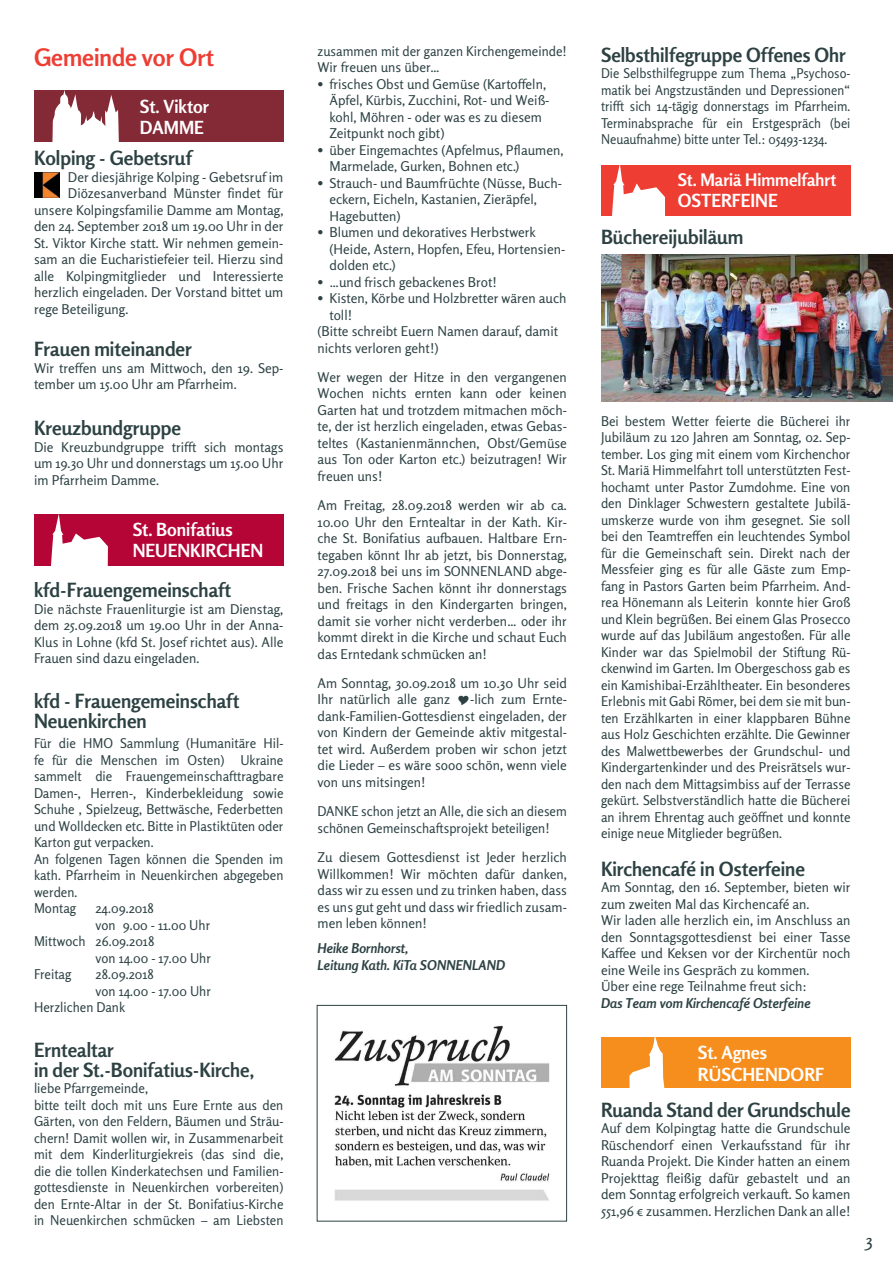
<style>
.page{position:relative;width:893px;height:1263px;background:#fff}
.page>*{position:absolute;margin:0;border:0;box-sizing:border-box;transform-origin:0 0}
.t1{font:700 24px "Rosario";color:#ee3e34}
.t2{font:700 19.5px/19.5px "Rosario";color:#2d4143}
.t3{font:700 18px/21px "Rosario";color:#fff}
.t4{font:18px "Rosario";color:#2d4143}
.t5{font:700 17.25px "Rosario";color:#fff}
.t6{font:13.5px/16.5px "Rosario";color:#2d4143}
.t7{font:13.5px/16.5px "Rosario";color:#2d4143;text-align:justify;scale:.94 1}
.t8{font:italic 700 13.5px/16.5px "Rosario";color:#2d4143}
</style>
<div class="page">
<div style="left:601px;top:165px;width:249px;height:51px;background:#ee3e34"></div>
<svg style="left:612px;top:165px;width:53px;height:51px"></svg>
<div style="left:601px;top:1037px;width:250px;height:51px;background:#f68e1e"></div>
<svg style="left:629px;top:1037px;width:36px;height:51px"></svg>
<div style="left:34px;top:91px;width:250px;height:51px;background:#842936"></div>
<svg style="left:52px;top:90px;width:67px;height:52px"></svg>
<img style="left:34px;top:172px;width:25px;height:25px">
<div style="left:34px;top:515px;width:250px;height:51px;background:#b50536"></div>
<svg style="left:51px;top:514px;width:57px;height:52px"></svg>
<img style="left:601px;top:254px;width:292px;height:148px">
<img style="left:334px;top:1025px;width:216px;height:176px">
<div style="left:317px;top:1005px;width:250px;height:216px;border:1px solid #2d4143"></div>
<h1 class="t1" style="left:34px;top:43px;width:182px">Gemeinde vor Ort</h1>
<h3 class="t3" style="left:140px;top:95px;width:71px">St. Viktor<br>DAMME</h3>
<h2 class="t2" style="left:34px;top:149px;width:160px">Kolping - Gebetsruf</h2>
<p class="t6" style="left:68px;top:169px;width:217px">Der diesjährige Kolping - Gebetsruf im</p>
<p class="t6" style="left:68px;top:185px;width:217px">Diözesanverband Münster findet für</p>
<p class="t6" style="left:34px;top:202px;width:251px">unsere Kolpingsfamilie Damme am Montag,</p>
<p class="t6" style="left:34px;top:218px;width:251px">den 24. September 2018 um 19.00 Uhr in der</p>
<p class="t6" style="left:34px;top:235px;width:251px">St. Viktor Kirche statt. Wir nehmen gemein-</p>
<p class="t6" style="left:34px;top:251px;width:251px">sam an die Eucharistiefeier teil. Hierzu sind</p>
<p class="t6" style="left:34px;top:268px;width:251px">alle Kolpingmitglieder und Interessierte</p>
<p class="t6" style="left:34px;top:284px;width:251px">herzlich eingeladen. Der Vorstand bittet um</p>
<p class="t6" style="left:34px;top:301px;width:96px">rege Beteiligung.</p>
<h2 class="t2" style="left:34px;top:339px;width:159px">Frauen miteinander</h2>
<p class="t6" style="left:34px;top:359px;width:251px">Wir treffen uns am Mittwoch, den 19. Sep&shy;tember um 15.00 Uhr am Pfarrheim.</p>
<h2 class="t2" style="left:34px;top:418px;width:149px">Kreuzbundgruppe</h2>
<p class="t6" style="left:34px;top:439px;width:251px;text-align:justify">Die Kreuzbundgruppe trifft sich montags um 19.30 Uhr und donnerstags um 15.00 Uhr im Pfarrheim Damme.</p>
<h3 class="t3" style="left:133px;top:519px;width:132px">St. Bonifatius<br>NEUENKIRCHEN</h3>
<h2 class="t2" style="left:34px;top:580px;width:199px">kfd-Frauengemeinschaft</h2>
<p class="t6" style="left:34px;top:600px;width:251px;text-align:justify">Die nächste Frauenliturgie ist am Dienstag, dem 25.09.2018 um 19.00 Uhr in der Anna-Klus in Lohne (kfd St. Josef richtet aus). Alle Frauen sind dazu eingeladen.</p>
<h2 class="t2" style="left:34px;top:691px;width:207px">kfd - Frauengemeinschaft<br>Neuenkirchen</h2>
<p class="t6" style="left:34px;top:735px;width:251px">Für die HMO Sammlung (Humanitäre Hil&shy;fe für die Menschen im Osten) Ukraine sammelt die Frauengemeinschafttragbare Damen-, Herren-, Kinderbekleidung sowie Schuhe , Spielzeug, Bettwäsche, Federbetten und Wolldecken etc. Bitte in Plastiktüten oder Karton gut verpacken.<br>An folgenen Tagen können die Spenden im kath. Pfarrheim in Neuenkirchen abgegeben werden.<br>Montag</p>
<p class="t6" style="left:96px;top:900px;width:60px">24.09.2018</p>
<p class="t6" style="left:96px;top:917px;width:116px">von 9.00 - 11.00 Uhr</p>
<p class="t6" style="left:34px;top:933px;width:122px">Mittwoch 26.09.2018</p>
<p class="t6" style="left:96px;top:950px;width:117px">von 14.00 - 17.00 Uhr</p>
<p class="t6" style="left:34px;top:966px;width:39px">Freitag</p>
<p class="t6" style="left:96px;top:966px;width:60px">28.09.2018</p>
<p class="t6" style="left:96px;top:983px;width:117px">von 14.00 - 17.00 Uhr</p>
<p class="t6" style="left:34px;top:999px;width:93px">Herzlichen Dank</p>
<h2 class="t2" style="left:34px;top:1040px;width:222px">Erntealtar<br>in der St.-Bonifatius-Kirche,</h2>
<p class="t6" style="left:34px;top:1080px;width:251px">liebe Pfarrgemeinde,<br>bitte teilt doch mit uns Eure Ernte aus den Gärten, von den Feldern, Bäumen und Sträu&shy;chern! Damit wollen wir, in Zusammenarbeit mit dem Kinderliturgiekreis (das sind die, die die tollen Kinderkatechsen und Familien&shy;gottesdienste in Neuenkirchen vorbereiten) den Ernte-Altar in der St. Bonifatius-Kirche in Neuenkirchen schmücken – am Liebsten</p>
<p class="t6" style="left:317px;top:43px;width:251px">zusammen mit der ganzen Kirchengemeinde!<br>Wir freuen uns über…</p>
<p class="t6" style="left:329px;top:76px;width:221px;text-indent:-12px">• frisches Obst und Gemüse (Kartoffeln, Äpfel, Kürbis, Zucchini, Rot- und Weiß&shy;kohl, Möhren - oder was es zu diesem Zeitpunkt noch gibt)</p>
<p class="t6" style="left:329px;top:142px;width:236px;text-indent:-12px">• über Eingemachtes (Apfelmus, Pflaumen,<br>Marmelade, Gurken, Bohnen etc.)</p>
<p class="t6" style="left:329px;top:175px;width:234px;text-indent:-12px">• Strauch- und Baumfrüchte (Nüsse, Buch&shy;eckern, Eicheln, Kastanien, Zieräpfel,<br>Hagebutten)</p>
<p class="t6" style="left:329px;top:224px;width:237px;text-indent:-12px">• Blumen und dekoratives Herbstwerk (Heide, Astern, Hopfen, Efeu, Hortensien&shy;dolden etc.)</p>
<p class="t6" style="left:317px;top:274px;width:181px">• …und frisch gebackenes Brot!</p>
<p class="t6" style="left:317px;top:290px;width:251px">• Kisten, Körbe und Holzbretter wären auch</p>
<p class="t6" style="left:329px;top:307px;width:24px">toll!</p>
<p class="t6" style="left:317px;top:323px;width:242px">(Bitte schreibt Euern Namen darauf, damit</p>
<p class="t6" style="left:317px;top:340px;width:123px">nichts verloren geht!)</p>
<p class="t6" style="left:317px;top:369px;width:251px;text-align:justify">Wer wegen der Hitze in den vergangenen Wochen nichts ernten kann oder keinen Garten hat und trotzdem mitmachen möch&shy;te, der ist herzlich eingeladen, etwas Gebas&shy;teltes (Kastanienmännchen, Obst/Gemüse aus Ton oder Karton etc.) beizutragen! Wir freuen uns!</p>
<p class="t6" style="left:317px;top:497px;width:251px;text-align:justify">Am Freitag, 28.09.2018 werden wir ab ca.<br>10.00 Uhr den Erntealtar in der Kath. Kir&shy;che St. Bonifatius aufbauen. Haltbare Ern&shy;tegaben könnt Ihr ab jetzt, bis Donnerstag, 27.09.2018 bei uns im SONNENLAND abge&shy;ben. Frische Sachen könnt ihr donnerstags und freitags in den Kindergarten bringen, damit sie vorher nicht verderben… oder ihr kommt direkt in die Kirche und schaut Euch das Erntedank schmücken an!</p>
<p class="t6" style="left:317px;top:675px;width:251px">Am Sonntag, 30.09.2018 um 10.30 Uhr seid<br>Ihr natürlich alle ganz</p>
<p class="t6" style="left:317px;top:691px;width:251px;text-align:justify;text-indent:153px">-lich zum Ernte&shy;dank-Familien-Gottesdienst eingeladen, der von Kindern der Gemeinde aktiv mitgestal&shy;tet wird. Außerdem proben wir schon jetzt die Lieder – es wäre sooo schön, wenn viele von uns mitsingen!</p>
<p class="t6" style="left:317px;top:803px;width:251px">DANKE schon jetzt an Alle, die sich an diesem schönen Gemeinschaftsprojekt beteiligen!</p>
<p class="t6" style="left:317px;top:849px;width:251px;text-align:justify">Zu diesem Gottesdienst ist Jeder herzlich Willkommen! Wir möchten dafür danken, dass wir zu essen und zu trinken haben, dass es uns gut geht und dass wir friedlich zusam&shy;men leben können!</p>
<p class="t8" style="left:317px;top:940px;width:189px">Heike Bornhorst,<br>Leitung Kath. KiTa SONNENLAND</p>
<h2 class="t2" style="left:601px;top:45px;width:246px">Selbsthilfegruppe Offenes Ohr</h2>
<p class="t7" style="left:601px;top:65px;width:267px">Die Selbsthilfegruppe zum Thema „Psychoso&shy;matik bei Angstzuständen und Depressionen“ trifft sich 14-tägig donnerstags im Pfarrheim.<br>Terminabsprache für ein Erstgespräch (bei Neuaufnahme) bitte unter Tel.: 05493-1234.</p>
<p class="t5" style="left:678px;top:169px;width:160px">St. Mariä Himmelfahrt</p>
<h3 class="t3" style="left:678px;top:190px;width:102px">OSTERFEINE</h3>
<h2 class="t2" style="left:601px;top:227px;width:144px">Büchereijubiläum</h2>
<p class="t6" style="left:601px;top:412px;width:251px;text-align:justify">Bei bestem Wetter feierte die Bücherei ihr Jubiläum zu 120 Jahren am Sonntag, 02. Sep&shy;tember. Los ging mit einem vom Kirchenchor St. Mariä Himmelfahrt toll unterstützten Fest&shy;hochamt unter Pastor Zumdohme. Eine von den Dinklager Schwestern gestaltete Jubilä&shy;umskerze wurde von ihm gesegnet. Sie soll bei den Teamtreffen ein leuchtendes Symbol für die Gemeinschaft sein. Direkt nach der Messfeier ging es für alle Gäste zum Emp&shy;fang in Pastors Garten beim Pfarrheim. And&shy;rea Hönemann als Leiterin konnte hier Groß und Klein begrüßen. Bei einem Glas Prosecco wurde auf das Jubiläum angestoßen. Für alle Kinder war das Spielmobil der Stiftung Rü&shy;ckenwind im Garten. Im Obergeschoss gab es ein Kamishibai-Erzähltheater. Ein besonderes Erlebnis mit Gabi Römer, bei dem sie mit bun&shy;ten Erzählkarten in einer klappbaren Bühne aus Holz Geschichten erzählte. Die Gewinner des Malwettbewerbes der Grundschul- und Kindergartenkinder und des Preisrätsels wur&shy;den nach dem Mittagsimbiss auf der Terrasse gekürt. Selbstverständlich hatte die Bücherei an ihrem Ehrentag auch geöffnet und konnte einige neue Mitglieder begrüßen.</p>
<h2 class="t2" style="left:601px;top:859px;width:205px">Kirchencafé in Osterfeine</h2>
<p class="t6" style="left:601px;top:879px;width:251px">Am Sonntag, den 16. September, bieten wir zum zweiten Mal das Kirchencafé an.<br>Wir laden alle herzlich ein, im Anschluss an den Sonntagsgottesdienst bei einer Tasse Kaffee und Keksen vor der Kirchentür noch eine Weile ins Gespräch zu kommen.<br>Über eine rege Teilnahme freut sich:</p>
<p class="t8" style="left:601px;top:995px;width:211px">Das Team vom Kirchencafé Osterfeine</p>
<h3 class="t3" style="left:698px;top:1041px;width:128px;line-height:22.5px">St. Agnes<br>RÜSCHENDORF</h3>
<h2 class="t2" style="left:601px;top:1099px;width:251px">Ruanda Stand der Grundschule</h2>
<p class="t6" style="left:601px;top:1120px;width:251px;text-align:justify">Auf dem Kolpingtag hatte die Grundschule Rüschendorf einen Verkaufsstand für ihr Ruanda Projekt. Die Kinder hatten an einem Projekttag fleißig dafür gebastelt und an dem Sonntag erfolgreich verkauft. So kamen 551,96 € zusammen. Herzlichen Dank an alle!</p>
<h3 class="t4" style="left:865px;top:1230px;width:9px">3</h3>
</div>
